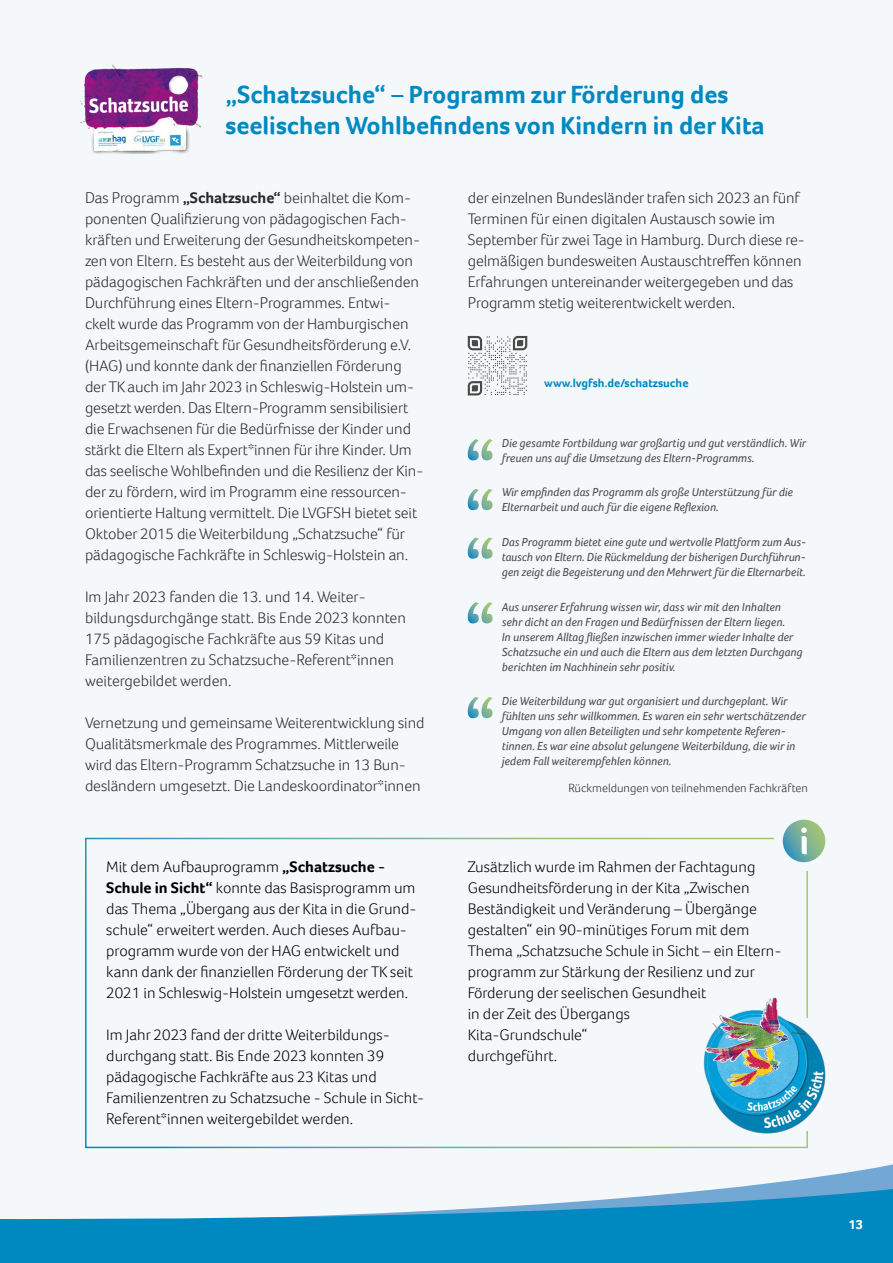
<style>
.page{position:relative;width:893px;height:1263px;background:#f5f8fb}
.page>*{position:absolute;margin:0;border:0;box-sizing:border-box;transform-origin:0 0}
.t1{font:700 25.5px "Foco";color:#0089c1}
.t2{font:300 15.75px/21px "Foco";letter-spacing:-.005em;color:#282827}
.t3{font:300 15.75px/21px "Foco";color:#000}
.t4{font:700 13.5px "Foco";color:#fff}
.t5{font:italic 12px/15px "Foco";color:#4a4a49}
.t6{font:300 12px "Foco";color:#282827}
.t7{font:700 12px "Foco";color:#0089c1}
.s1{font-weight:700}
</style>
<div class="page">
<svg style="left:738px;top:1164px;width:155px;height:23px"></svg>
<svg style="left:0;top:1187px;width:893px;height:76px;fill:#0089c1"></svg>
<svg style="left:468px;top:336px;width:59px;height:59px"></svg>
<img style="left:81px;top:64px;width:121px;height:89px">
<div style="left:85px;top:838px;width:723px;height:310px;border:2px solid #fff"></div>
<div style="left:774px;top:820px;width:51px;height:51px;background:#f5f8fb"></div>
<svg style="left:783px;top:820px;width:42px;height:42px"></svg>
<svg style="left:801px;top:827px;width:6px;height:27px"></svg>
<img style="left:703px;top:997px;width:122px;height:136px">
<svg style="left:468px;top:439px;width:24px;height:21px"></svg>
<svg style="left:468px;top:489px;width:24px;height:21px"></svg>
<svg style="left:468px;top:537px;width:24px;height:22px"></svg>
<svg style="left:468px;top:602px;width:24px;height:21px"></svg>
<svg style="left:468px;top:697px;width:24px;height:21px"></svg>
<p class="t1" style="left:225px;top:78px;width:505px">„Schatzsuche“ – Programm zur Förderung des</p>
<p class="t1" style="left:225px;top:108px;width:541px">seelischen Wohlbefindens von Kindern in der Kita</p>
<p class="t2" style="left:85px;top:187px;width:340px">Das Programm <span class="s1">„Schatzsuche“</span> beinhaltet die Kom&shy;ponenten Qualifizierung von pädagogischen Fach&shy;kräften und Erweiterung der Gesundheitskompeten&shy;zen von Eltern. Es besteht aus der Weiterbildung von pädagogischen Fachkräften und der anschließenden Durchführung eines Eltern-Programmes. Entwi&shy;ckelt wurde das Programm von der Hamburgischen Arbeitsgemeinschaft für Gesundheitsförderung e.V. (HAG) und konnte dank der finanziellen Förderung der TK auch im Jahr 2023 in Schleswig-Holstein um&shy;gesetzt werden. Das Eltern-Programm sensibilisiert die Erwachsenen für die Bedürfnisse der Kinder und stärkt die Eltern als Expert*innen für ihre Kinder. Um das seelische Wohlbefinden und die Resilienz der Kin&shy;der zu fördern, wird im Programm eine ressourcen&shy;orientierte Haltung vermittelt. Die LVGFSH bietet seit Oktober 2015 die Weiterbildung „Schatzsuche“ für pädagogische Fachkräfte in Schleswig-Holstein an.</p>
<p class="t2" style="left:85px;top:586px;width:322px">Im Jahr 2023 fanden die 13. und 14. Weiter&shy;bildungsdurchgänge statt. Bis Ende 2023 konnten 175 pädagogische Fachkräfte aus 59 Kitas und Familienzentren zu Schatzsuche-Referent*innen weitergebildet werden.</p>
<p class="t2" style="left:85px;top:712px;width:341px">Vernetzung und gemeinsame Weiterentwicklung sind Qualitätsmerkmale des Programmes. Mittlerweile wird das Eltern-Programm Schatzsuche in 13 Bun&shy;desländern umgesetzt. Die Landeskoordinator*innen</p>
<p class="t3" style="left:106px;top:856px;width:312px">Mit dem Aufbauprogramm <span class="s1">„Schatzsuche - Schule in Sicht“</span> konnte das Basisprogramm um das Thema „Übergang aus der Kita in die Grund&shy;schule“ erweitert werden. Auch dieses Aufbau&shy;programm wurde von der HAG entwickelt und kann dank der finanziellen Förderung der TK seit 2021 in Schleswig-Holstein umgesetzt werden.</p>
<p class="t3" style="left:106px;top:1024px;width:319px">Im Jahr 2023 fand der dritte Weiterbildungs&shy;durchgang statt. Bis Ende 2023 konnten 39 pädagogische Fachkräfte aus 23 Kitas und Familienzentren zu Schatzsuche - Schule in Sicht-Referent*innen weitergebildet werden.</p>
<p class="t2" style="left:468px;top:187px;width:339px">der einzelnen Bundesländer trafen sich 2023 an fünf Terminen für einen digitalen Austausch sowie im September für zwei Tage in Hamburg. Durch diese re&shy;gelmäßigen bundesweiten Austauschtreffen können Erfahrungen untereinander weitergegeben und das Programm stetig weiterentwickelt werden.</p>
<p class="t7" style="left:544px;top:375px;width:146px">www.lvgfsh.de/schatzsuche</p>
<p class="t5" style="left:502px;top:435px;width:306px">Die gesamte Fortbildung war großartig und gut verständlich. Wir freuen uns auf die Umsetzung des Eltern-Programms.</p>
<p class="t5" style="left:502px;top:485px;width:293px">Wir empfinden das Programm als große Unterstützung für die<br>Elternarbeit und auch für die eigene Reflexion.</p>
<p class="t5" style="left:502px;top:534px;width:306px;text-align:justify">Das Programm bietet eine gute und wertvolle Plattform zum Aus&shy;tausch von Eltern. Die Rückmeldung der bisherigen Durchführun&shy;gen zeigt die Begeisterung und den Mehrwert für die Elternarbeit.</p>
<p class="t5" style="left:502px;top:599px;width:302px">Aus unserer Erfahrung wissen wir, dass wir mit den Inhalten sehr dicht an den Fragen und Bedürfnissen der Eltern liegen.<br>In unserem Alltag fließen inzwischen immer wieder Inhalte der Schatzsuche ein und auch die Eltern aus dem letzten Durchgang berichten im Nachhinein sehr positiv.</p>
<p class="t5" style="left:502px;top:694px;width:305px">Die Weiterbildung war gut organisiert und durchgeplant. Wir fühlten uns sehr willkommen. Es waren ein sehr wertschätzender Umgang von allen Beteiligten und sehr kompetente Referen&shy;tinnen. Es war eine absolut gelungene Weiterbildung, die wir in jedem Fall weiterempfehlen können.</p>
<p class="t6" style="left:569px;top:780px;width:241px">Rückmeldungen von teilnehmenden Fachkräften</p>
<p class="t3" style="left:468px;top:856px;width:315px">Zusätzlich wurde im Rahmen der Fachtagung Gesundheitsförderung in der Kita „Zwischen Beständigkeit und Veränderung – Übergänge gestalten“ ein 90-minütiges Forum mit dem Thema „Schatzsuche Schule in Sicht – ein Eltern&shy;programm zur Stärkung der Resilienz und zur Förderung der seelischen Gesundheit</p>
<p class="t3" style="left:468px;top:1003px;width:164px">in der Zeit des Übergangs<br>Kita-Grundschule“ durchgeführt.</p>
<p class="t4" style="left:848px;top:1215px;width:16px">13</p>
</div>
